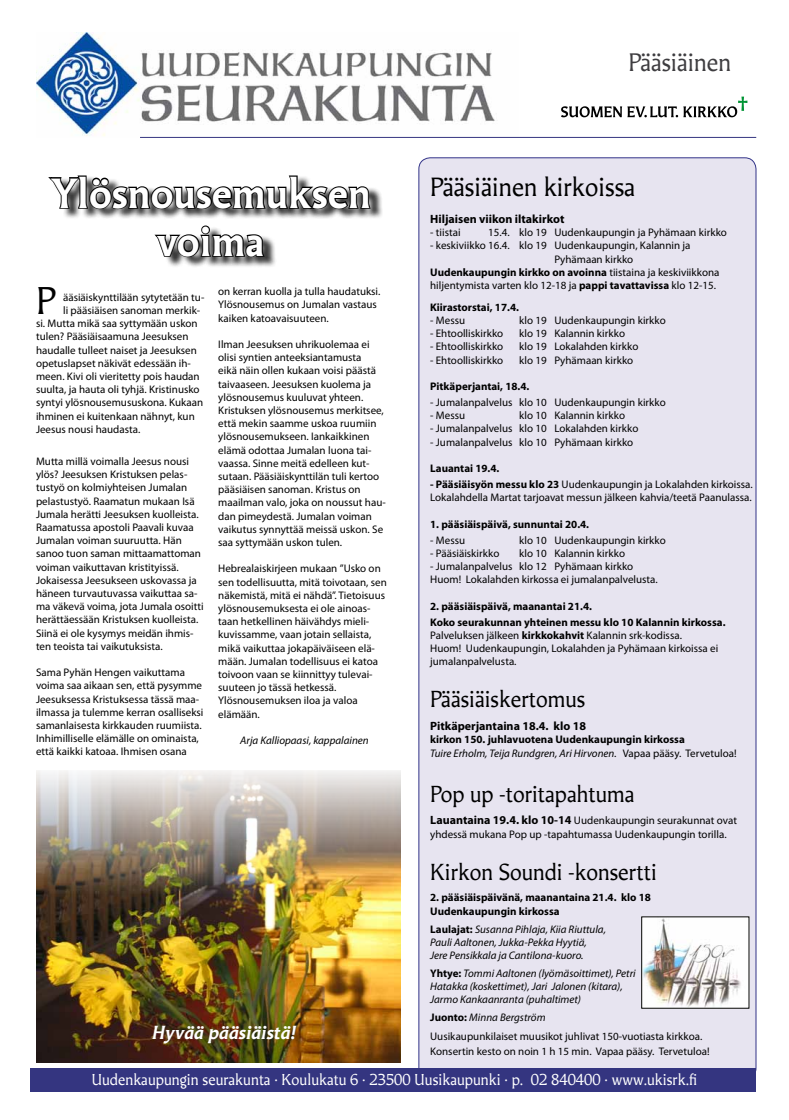
<style>
.page{position:relative;width:789px;height:1120px;background:#fff}
.page>*{position:absolute;margin:0;border:0;box-sizing:border-box;transform-origin:0 0}
.t1{font:700 40px/48px "Martti";color:#fff;text-align:center}
.t2{font:36.7px "Martti";color:#000}
.t3{font:25px "Martti";color:#000}
.t4{font:24px "Martti";color:#3e3d40}
.t5{font:22px "Martti";color:#000}
.t6{font:italic 700 18px "Martti";color:#fff}
.t7{font:15px "Martti";color:#fff}
.t8{font:700 12px "Myriad Pro";color:#000}
.t9{font:11px/13.2px "Myriad Pro";color:#000}
.t10{font:700 11px/13.2px "Myriad Pro";color:#000}
.t11{font:italic 11px/13.2px "Myriad Pro";color:#000}
.s1{font-weight:400}
.s2{font-weight:700}
.s3{font-weight:400;font-style:italic}
.s4{font-weight:700;font-size:12px}
.s5{font-weight:700;font-style:normal}
.s6{font-style:italic}
</style>
<div class="page">
<div style="left:418px;top:158px;width:337px;height:921px;background:#e7e4f0;border-radius:11px"></div>
<img style="left:36px;top:32px;width:482px;height:105px">
<div style="left:30px;top:1068px;width:725px;height:23px;background:#343580"></div>
<svg style="left:561px;top:97px;width:186px;height:20px"></svg>
<div style="left:51px;top:176px;width:331px;height:92px;background:#000;opacity:.8"></div>
<svg style="left:48px;top:175px;width:324px;height:36px"></svg>
<svg style="left:152px;top:224px;width:114px;height:35px"></svg>
<img style="left:643px;top:918px;width:103px;height:88px">
<hr style="left:140px;top:137px;width:615px;height:1px;background:#343580">
<img style="left:36px;top:770px;width:364px;height:293px">
<h1 class="t1" style="left:50px;top:168px;width:322px">Ylösnousemuksen voima</h1>
<h2 class="t2" style="left:36px;top:278px;width:21px">P</h2>
<p class="t9" style="left:63px;top:290px;width:143px">ääsiäiskynttilään sytytetään tu-</p>
<p class="t9" style="left:63px;top:303px;width:138px">li pääsiäisen sanoman merkik-</p>
<p class="t9" style="left:36px;top:317px;width:163px">si. Mutta mikä saa syttymään uskon</p>
<p class="t9" style="left:36px;top:330px;width:154px">tulen? Pääsiäisaamuna Jeesuksen</p>
<p class="t9" style="left:36px;top:343px;width:162px">haudalle tulleet naiset ja Jeesuksen</p>
<p class="t9" style="left:36px;top:356px;width:156px">opetuslapset näkivät edessään ih-</p>
<p class="t9" style="left:36px;top:369px;width:165px">meen. Kivi oli vieritetty pois haudan</p>
<p class="t9" style="left:36px;top:383px;width:165px">suulta, ja hauta oli tyhjä. Kristinusko</p>
<p class="t9" style="left:36px;top:396px;width:168px">syntyi ylösnousemususkona. Kukaan</p>
<p class="t9" style="left:36px;top:409px;width:160px">ihminen ei kuitenkaan nähnyt, kun</p>
<p class="t9" style="left:36px;top:422px;width:106px">Jeesus nousi haudasta.</p>
<p class="t9" style="left:36px;top:454px;width:169px">Mutta millä voimalla Jeesus nousi ylös? Jeesuksen Kristuksen pelas&shy;tustyö on kolmiyhteisen Jumalan pelastustyö. Raamatun mukaan Isä Jumala herätti Jeesuksen kuolleista.<br>Raamatussa apostoli Paavali kuvaa Jumalan voiman suuruutta. Hän sanoo tuon saman mittaamattoman voiman vaikuttavan kristityissä.<br>Jokaisessa Jeesukseen uskovassa ja häneen turvautuvassa vaikuttaa sa&shy;ma väkevä voima, jota Jumala osoitti herättäessään Kristuksen kuolleista.<br>Siinä ei ole kysymys meidän ihmis&shy;ten teoista tai vaikutuksista.</p>
<p class="t9" style="left:36px;top:666px;width:169px">Sama Pyhän Hengen vaikuttama voima saa aikaan sen, että pysymme Jeesuksessa Kristuksessa tässä maa&shy;ilmassa ja tulemme kerran osalliseksi samanlaisesta kirkkauden ruumiista.<br>Inhimilliselle elämälle on ominaista, että kaikki katoaa. Ihmisen osana</p>
<p class="t9" style="left:218px;top:285px;width:164px">on kerran kuolla ja tulla haudatuksi.<br>Ylösnousemus on Jumalan vastaus kaiken katoavaisuuteen.</p>
<p class="t9" style="left:218px;top:337px;width:169px">Ilman Jeesuksen uhrikuolemaa ei olisi syntien anteeksiantamusta<br>eikä näin ollen kukaan voisi päästä taivaaseen. Jeesuksen kuolema ja ylösnousemus kuuluvat yhteen.<br>Kristuksen ylösnousemus merkitsee, että mekin saamme uskoa ruumiin ylösnousemukseen. Iankaikkinen elämä odottaa Jumalan luona tai&shy;vaassa. Sinne meitä edelleen kut&shy;sutaan. Pääsiäiskynttilän tuli kertoo pääsiäisen sanoman. Kristus on maailman valo, joka on noussut hau&shy;dan pimeydestä. Jumalan voiman vaikutus synnyttää meissä uskon. Se saa syttymään uskon tulen.</p>
<p class="t9" style="left:218px;top:562px;width:170px">Hebrealaiskirjeen mukaan ”Usko on sen todellisuutta, mitä toivotaan, sen näkemistä, mitä ei nähdä”. Tietoisuus ylösnousemuksesta ei ole ainoas&shy;taan hetkellinen häivähdys mieli&shy;kuvissamme, vaan jotain sellaista, mikä vaikuttaa jokapäiväiseen elä&shy;mään. Jumalan todellisuus ei katoa toivoon vaan se kiinnittyy tulevai&shy;suuteen jo tässä hetkessä.<br>Ylösnousemuksen iloa ja valoa elämään.</p>
<p class="t11" style="left:240px;top:733px;width:130px">Arja Kalliopaasi, kappalainen</p>
<h3 class="t6" style="left:152px;top:1020px;width:145px">Hyvää pääsiäistä!</h3>
<h3 class="t4" style="left:628px;top:48px;width:104px">Pääsiäinen</h3>
<h3 class="t3" style="left:430px;top:172px;width:206px">Pääsiäinen kirkoissa</h3>
<p class="t8" style="left:430px;top:211px;width:136px">Hiljaisen viikon iltakirkot</p>
<p class="t9" style="left:430px;top:226px;width:32px">- tiistai</p>
<p class="t9" style="left:488px;top:226px;width:240px">15.4. klo 19 Uudenkaupungin ja Pyhämaan kirkko</p>
<p class="t9" style="left:430px;top:239px;width:262px">- keskiviikko 16.4. klo 19 Uudenkaupungin, Kalannin ja</p>
<p class="t9" style="left:554px;top:252px;width:80px">Pyhämaan kirkko</p>
<p class="t10" style="left:430px;top:265px;width:291px">Uudenkaupungin kirkko on avoinna <span class="s1">tiistaina ja keskiviikkona</span></p>
<p class="t9" style="left:430px;top:278px;width:287px">hiljentymista varten klo 12-18 ja <span class="s2">pappi tavattavissa</span> klo 12-15.</p>
<p class="t10" style="left:430px;top:300px;width:90px">Kiirastorstai, 17.4.</p>
<p class="t9" style="left:430px;top:313px;width:36px">- Messu</p>
<p class="t9" style="left:519px;top:313px;width:148px">klo 19 Uudenkaupungin kirkko</p>
<p class="t9" style="left:430px;top:327px;width:75px">- Ehtoolliskirkko</p>
<p class="t9" style="left:519px;top:327px;width:107px">klo 19 Kalannin kirkko</p>
<p class="t9" style="left:430px;top:340px;width:75px">- Ehtoolliskirkko</p>
<p class="t9" style="left:519px;top:340px;width:120px">klo 19 Lokalahden kirkko</p>
<p class="t9" style="left:430px;top:353px;width:75px">- Ehtoolliskirkko</p>
<p class="t9" style="left:519px;top:353px;width:115px">klo 19 Pyhämaan kirkko</p>
<p class="t10" style="left:430px;top:379px;width:101px">Pitkäperjantai, 18.4.</p>
<p class="t9" style="left:430px;top:395px;width:237px">- Jumalanpalvelus klo 10 Uudenkaupungin kirkko</p>
<p class="t9" style="left:430px;top:409px;width:36px">- Messu</p>
<p class="t9" style="left:519px;top:409px;width:107px">klo 10 Kalannin kirkko</p>
<p class="t9" style="left:430px;top:422px;width:209px">- Jumalanpalvelus klo 10 Lokalahden kirkko</p>
<p class="t9" style="left:430px;top:435px;width:204px">- Jumalanpalvelus klo 10 Pyhämaan kirkko</p>
<p class="t10" style="left:430px;top:461px;width:71px">Lauantai 19.4.</p>
<p class="t9" style="left:430px;top:477px;width:324px"><span class="s2">- Pääsiäisyön messu klo 23</span> Uudenkaupungin ja Lokalahden kirkoissa.<br>Lokalahdella Martat tarjoavat messun jälkeen kahvia/teetä Paanulassa.</p>
<p class="t10" style="left:430px;top:517px;width:160px">1. pääsiäispäivä, sunnuntai 20.4.</p>
<p class="t9" style="left:430px;top:533px;width:36px">- Messu</p>
<p class="t9" style="left:519px;top:533px;width:148px">klo 10 Uudenkaupungin kirkko</p>
<p class="t9" style="left:430px;top:546px;width:71px">- Pääsiäiskirkko</p>
<p class="t9" style="left:519px;top:546px;width:107px">klo 10 Kalannin kirkko</p>
<p class="t9" style="left:430px;top:559px;width:229px">- Jumalanpalvelus klo 12 Pyhämaan kirkko<br>Huom! Lokalahden kirkossa ei jumalanpalvelusta.</p>
<p class="t10" style="left:430px;top:597px;width:296px;line-height:16px">2. pääsiäispäivä, maanantai 21.4.<br>Koko seurakunnan yhteinen messu klo 10 Kalannin kirkossa.</p>
<p class="t9" style="left:430px;top:628px;width:289px">Palveluksen jälkeen <span class="s2">kirkkokahvit</span> Kalannin srk-kodissa.<br>Huom! Uudenkaupungin, Lokalahden ja Pyhämaan kirkoissa ei jumalanpalvelusta.</p>
<h3 class="t5" style="left:430px;top:686px;width:156px">Pääsiäiskertomus</h3>
<p class="t8" style="left:430px;top:718px;width:157px">Pitkäperjantaina 18.4. klo 18</p>
<p class="t10" style="left:430px;top:733px;width:308px">kirkon 150. juhlavuotena Uudenkaupungin kirkossa<br><span class="s3">Tuire Erholm, Teija Rundgren, Ari Hirvonen.</span> <span class="s1">Vapaa pääsy. Tervetuloa!</span></p>
<h3 class="t5" style="left:430px;top:780px;width:206px">Pop up -toritapahtuma</h3>
<p class="t9" style="left:430px;top:814px;width:308px"><span class="s4">Lauantaina 19.4. klo 10-14</span> Uudenkaupungin seurakunnat ovat yhdessä mukana Pop up -tapahtumassa Uudenkaupungin torilla.</p>
<h3 class="t5" style="left:430px;top:858px;width:228px">Kirkon Soundi -konsertti</h3>
<p class="t10" style="left:430px;top:890px;width:222px">2. pääsiäispäivänä, maanantaina 21.4. klo 18<br>Uudenkaupungin kirkossa</p>
<p class="t11" style="left:430px;top:922px;width:177px"><span class="s5">Laulajat:</span> Susanna Pihlaja, Kiia Riuttula,<br>Pauli Aaltonen, Jukka-Pekka Hyytiä,<br>Jere Pensikkala ja Cantilona-kuoro.</p>
<p class="t11" style="left:430px;top:966px;width:207px"><span class="s5">Yhtye:</span> Tommi Aaltonen (lyömäsoittimet), Petri<br>Hatakka (koskettimet), Jari Jalonen (kitara),<br>Jarmo Kankaanranta (puhaltimet)</p>
<p class="t9" style="left:430px;top:1008px;width:273px;line-height:18.9px"><span class="s2">Juonto:</span> <span class="s6">Minna Bergström<br></span>Uusikaupunkilaiset muusikot juhlivat 150-vuotiasta kirkkoa.</p>
<p class="t9" style="left:430px;top:1044px;width:281px">Konsertin kesto on noin 1 h 15 min. Vapaa pääsy. Tervetuloa!</p>
<h3 class="t7" style="left:92px;top:1070px;width:606px">Uudenkaupungin seurakunta · Koulukatu 6 · 23500 Uusikaupunki · p. 02 840400 · www.ukisrk.fi</h3>
</div>
